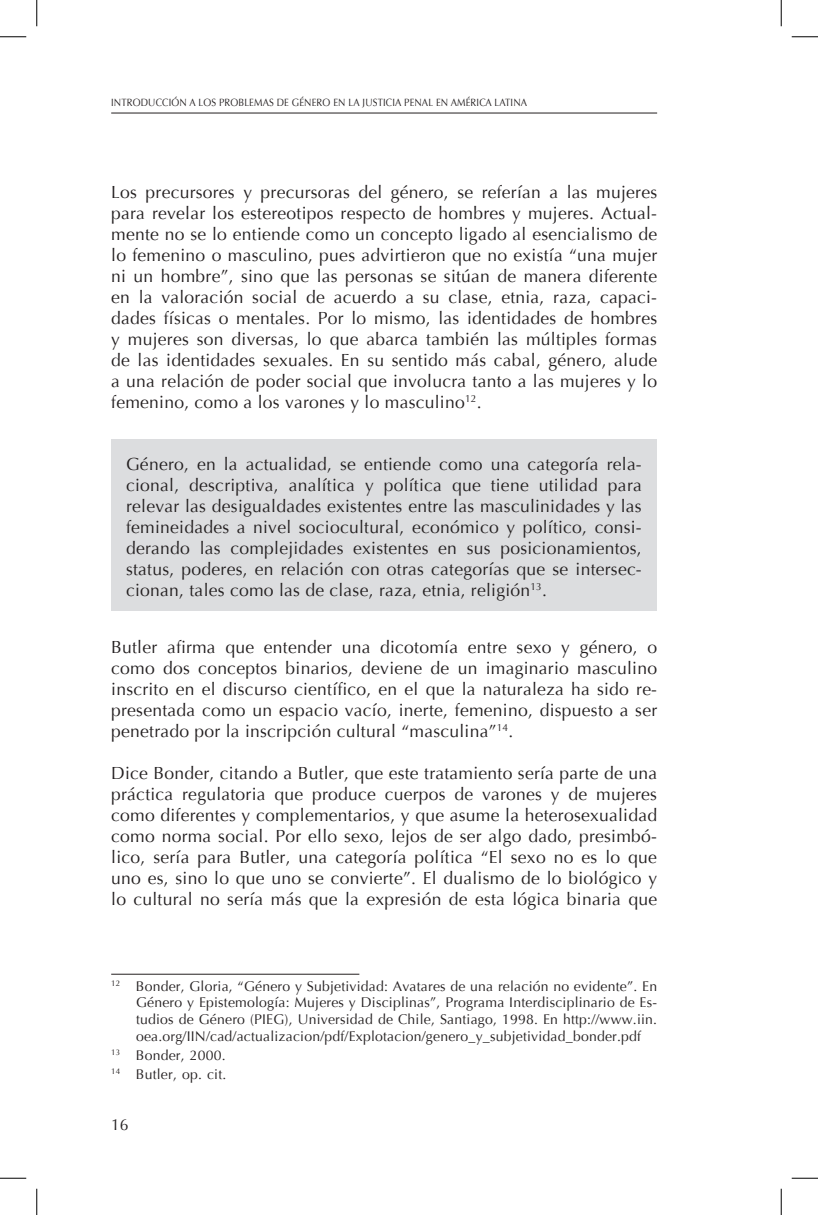
<style>
.page{position:relative;width:818px;height:1215px;background:#fff}
.page>*{position:absolute;margin:0;border:0;box-sizing:border-box;transform-origin:0 0}
.Texto_normal{font:17.5px/21px "Optima";letter-spacing:.015em;color:#231f20;text-align:justify}
.t1{font:15.75px "Optima";color:#231f20}
.Notas{font:14px/16.6px "Optima";letter-spacing:.015em;color:#231f20;text-align:justify}
.t2{font:10.5px "Optima";letter-spacing:.015em;color:#231f20;scale:.9 1}
</style>
<div class="page">
<div style="left:111px;top:439px;width:545px;height:172px;background:#dcdddf"></div>
<hr style="left:111px;top:973px;width:248px;height:1px;background:#231f20">
<hr style="left:111px;top:113px;width:546px;height:1px;background:#231f20">
<svg style="left:0;top:36px;width:26px;height:1px"></svg>
<svg style="left:791px;top:36px;width:27px;height:1px"></svg>
<svg style="left:0;top:1177px;width:26px;height:1px"></svg>
<svg style="left:791px;top:1177px;width:27px;height:1px"></svg>
<svg style="left:36px;top:0;width:1px;height:26px"></svg>
<svg style="left:36px;top:1188px;width:1px;height:26px"></svg>
<svg style="left:781px;top:0;width:1px;height:26px"></svg>
<svg style="left:781px;top:1188px;width:1px;height:26px"></svg>
<p class="t2" style="left:111px;top:96px;width:463px">INTRODUCCIÓN A LOS PROBLEMAS DE GÉNERO EN LA JUSTICIA PENAL EN AMÉRICA LATINA</p>
<p class="Texto_normal" style="left:111px;top:182px;width:547px">Los precursores y precursoras del género, se referían a las mujeres para revelar los estereotipos respecto de hombres y mujeres. Actual&shy;mente no se lo entiende como un concepto ligado al esencialismo de lo femenino o masculino, pues advirtieron que no existía “una mujer ni un hombre”, sino que las personas se sitúan de manera diferente en la valoración social de acuerdo a su clase, etnia, raza, capaci&shy;dades físicas o mentales. Por lo mismo, las identidades de hombres y mujeres son diversas, lo que abarca también las múltiples formas de las identidades sexuales. En su sentido más cabal, género, alude a una relación de poder social que involucra tanto a las mujeres y lo femenino, como a los varones y lo masculino<sup>12</sup>.<sup>13</sup></p>
<p class="Texto_normal" style="left:126px;top:454px;width:517px">Género, en la actualidad, se entiende como una categoría rela&shy;cional, descriptiva, analítica y política que tiene utilidad para relevar las desigualdades existentes entre las masculinidades y las femineidades a nivel sociocultural, económico y político, consi&shy;derando las complejidades existentes en sus posicionamientos, status, poderes, en relación con otras categorías que se intersec&shy;cionan, tales como las de clase, raza, etnia, religión<sup>13</sup>.</p>
<p class="Texto_normal" style="left:111px;top:636px;width:547px">Butler afirma que entender una dicotomía entre sexo y género, o como dos conceptos binarios, deviene de un imaginario masculino inscrito en el discurso científico, en el que la naturaleza ha sido re&shy;presentada como un espacio vacío, inerte, femenino, dispuesto a ser penetrado por la inscripción cultural “masculina”<sup>14</sup>.</p>
<p class="Texto_normal" style="left:111px;top:762px;width:547px">Dice Bonder, citando a Butler, que este tratamiento sería parte de una práctica regulatoria que produce cuerpos de varones y de mujeres como diferentes y complementarios, y que asume la heterosexualidad como norma social. Por ello sexo, lejos de ser algo dado, presimbó&shy;lico, sería para Butler, una categoría política “El sexo no es lo que uno es, sino lo que uno se convierte”. El dualismo de lo biológico y lo cultural no sería más que la expresión de esta lógica binaria que</p>
<p class="Notas" style="left:136px;top:978px;width:522px;text-indent:-25px"><sup>12</sup> Bonder, Gloria, “Género y Subjetividad: Avatares de una relación no evidente”. En Género y Epistemología: Mujeres y Disciplinas”, Programa Interdisciplinario de Es&shy;tudios de Género (PIEG), Universidad de Chile, Santiago, 1998. En http://www.iin. oea.org/IIN/cad/actualizacion/pdf/Explotacion/genero_y_subjetividad_bonder.pdf</p>
<p class="Notas" style="left:111px;top:1047px;width:116px"><sup>13</sup> Bonder, 2000.</p>
<p class="Notas" style="left:111px;top:1066px;width:117px"><sup>14</sup> Butler, op. cit.</p>
<p class="t1" style="left:111px;top:1115px;width:19px">16</p>
</div>
